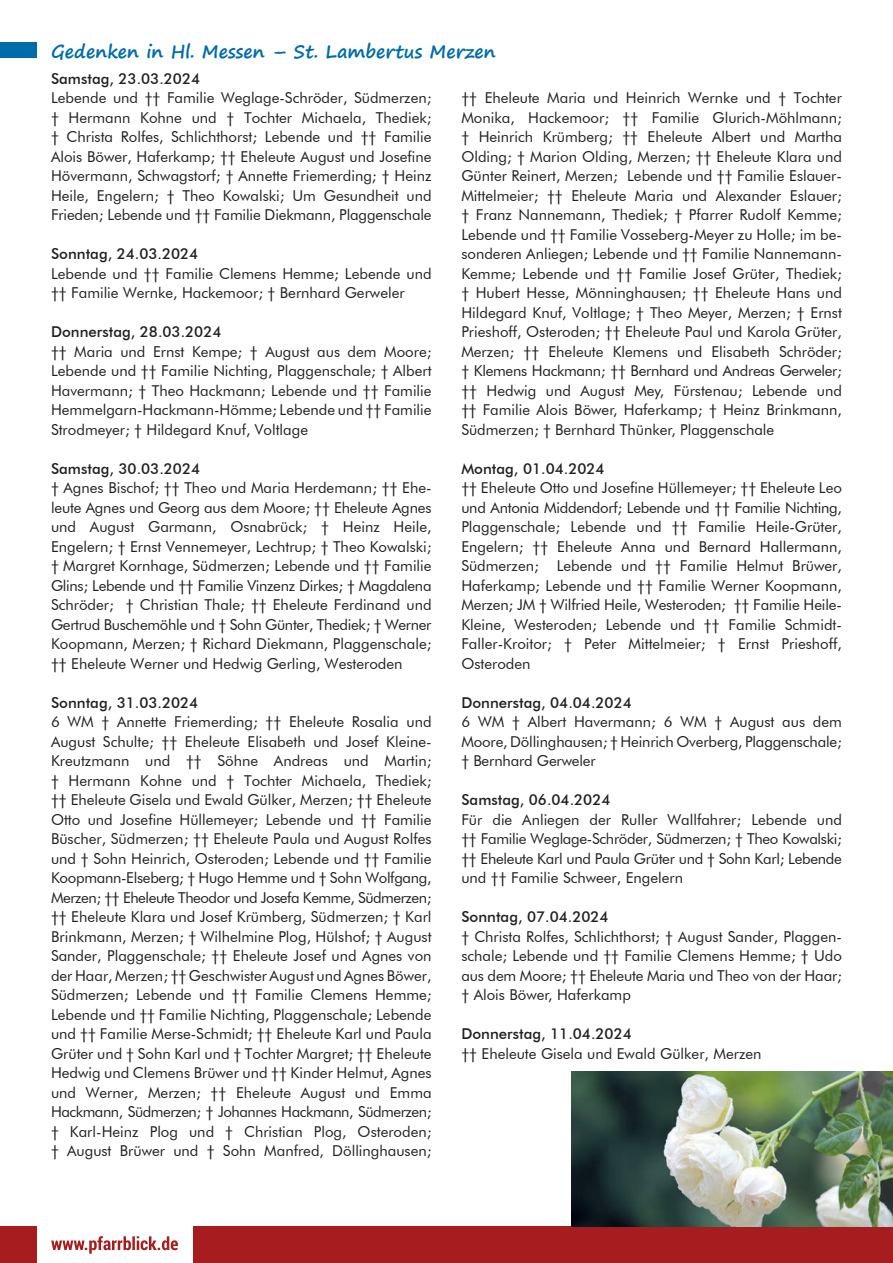
<style>
.page{position:relative;width:893px;height:1263px;background:#fff}
.page>*{position:absolute;margin:0;border:0;box-sizing:border-box;transform-origin:0 0}
.t1{font:700 18px "Segoe Print";color:#006ca9}
.t2{font:15px/19.5px "Futura BT";color:#231f20;text-align:justify}
.t3{font:500 15px "Futura BT";color:#231f20}
</style>
<div class="page">
<div style="left:0;top:1227px;width:36px;height:36px;background:#a61c1f"></div>
<div style="left:193px;top:1227px;width:700px;height:36px;background:#a61c1f"></div>
<img style="left:571px;top:1072px;width:322px;height:155px">
<svg style="left:51px;top:1236px;width:127px;height:18px"></svg>
<div style="left:0;top:43px;width:36px;height:15px;background:#006ca9"></div>
<p class="t1" style="left:51px;top:35px;width:446px">Gedenken in Hl. Messen – St. Lambertus Merzen</p>
<p class="t3" style="left:51px;top:69px;width:151px">Samstag, 23.03.2024</p>
<p class="t2" style="left:51px;top:88px;width:382px">Lebende und †† Familie Weglage-Schröder, Südmerzen; † Hermann Kohne und † Tochter Michaela, Thediek; † Christa Rolfes, Schlichthorst; Lebende und †† Familie Alois Böwer, Haferkamp; †† Eheleute August und Josefine Hövermann, Schwagstorf; † Annette Friemerding; † Heinz Heile, Engelern; † Theo Kowalski; Um Gesundheit und Frieden; Lebende und †† Familie Diekmann, Plaggenschale</p>
<p class="t3" style="left:51px;top:245px;width:149px">Sonntag, 24.03.2024</p>
<p class="t2" style="left:51px;top:263px;width:382px">Lebende und †† Familie Clemens Hemme; Lebende und †† Familie Wernke, Hackemoor; † Bernhard Gerweler</p>
<p class="t3" style="left:51px;top:323px;width:172px">Donnerstag, 28.03.2024</p>
<p class="t2" style="left:51px;top:341px;width:382px">†† Maria und Ernst Kempe; † August aus dem Moore; Lebende und †† Familie Nichting, Plaggenschale; † Albert Havermann; † Theo Hackmann; Lebende und †† Familie Hemmelgarn-Hackmann-Hömme; Lebende und †† Familie Strodmeyer; † Hildegard Knuf, Voltlage</p>
<p class="t3" style="left:51px;top:459px;width:151px">Samstag, 30.03.2024</p>
<p class="t2" style="left:51px;top:478px;width:382px">† Agnes Bischof; †† Theo und Maria Herdemann; †† Ehe&shy;leute Agnes und Georg aus dem Moore; †† Eheleute Agnes und August Garmann, Osnabrück; † Heinz Heile, Engelern; † Ernst Vennemeyer, Lechtrup; † Theo Kowalski; † Margret Kornhage, Südmerzen; Lebende und †† Familie Glins; Lebende und †† Familie Vinzenz Dirkes; † Magdalena Schröder; † Christian Thale; †† Eheleute Ferdinand und Gertrud Buschemöhle und † Sohn Günter, Thediek; † Werner Koopmann, Merzen; † Richard Diekmann, Plaggenschale; †† Eheleute Werner und Hedwig Gerling, Westeroden</p>
<p class="t3" style="left:51px;top:693px;width:149px">Sonntag, 31.03.2024</p>
<p class="t2" style="left:51px;top:712px;width:382px">6 WM † Annette Friemerding; †† Eheleute Rosalia und August Schulte; †† Eheleute Elisabeth und Josef Kleine-Kreutzmann und †† Söhne Andreas und Martin; † Hermann Kohne und † Tochter Michaela, Thediek; †† Eheleute Gisela und Ewald Gülker, Merzen; †† Eheleute Otto und Josefine Hüllemeyer; Lebende und †† Familie Büscher, Südmerzen; †† Eheleute Paula und August Rolfes und † Sohn Heinrich, Osteroden; Lebende und †† Familie Koopmann-Elseberg; † Hugo Hemme und † Sohn Wolfgang, Merzen; †† Eheleute Theodor und Josefa Kemme, Südmerzen; †† Eheleute Klara und Josef Krümberg, Südmerzen; † Karl Brinkmann, Merzen; † Wilhelmine Plog, Hülshof; † August Sander, Plaggenschale; †† Eheleute Josef und Agnes von der Haar, Merzen; †† Geschwister August und Agnes Böwer, Südmerzen; Lebende und †† Familie Clemens Hemme; Lebende und †† Familie Nichting, Plaggenschale; Lebende und †† Familie Merse-Schmidt; †† Eheleute Karl und Paula Grüter und † Sohn Karl und † Tochter Margret; †† Eheleute Hedwig und Clemens Brüwer und †† Kinder Helmut, Agnes und Werner, Merzen; †† Eheleute August und Emma Hackmann, Südmerzen; † Johannes Hackmann, Südmerzen; † Karl-Heinz Plog und † Christian Plog, Osteroden; † August Brüwer und † Sohn Manfred, Döllinghausen;</p>
<p class="t2" style="left:461px;top:88px;width:382px">†† Eheleute Maria und Heinrich Wernke und † Tochter Monika, Hackemoor; †† Familie Glurich-Möhlmann; † Heinrich Krümberg; †† Eheleute Albert und Martha Olding; † Marion Olding, Merzen; †† Eheleute Klara und Günter Reinert, Merzen; Lebende und †† Familie Eslauer-Mittelmeier; †† Eheleute Maria und Alexander Eslauer; † Franz Nannemann, Thediek; † Pfarrer Rudolf Kemme; Lebende und †† Familie Vosseberg-Meyer zu Holle; im be&shy;sonderen Anliegen; Lebende und †† Familie Nannemann-Kemme; Lebende und †† Familie Josef Grüter, Thediek; † Hubert Hesse, Mönninghausen; †† Eheleute Hans und Hildegard Knuf, Voltlage; † Theo Meyer, Merzen; † Ernst Prieshoff, Osteroden; †† Eheleute Paul und Karola Grüter, Merzen; †† Eheleute Klemens und Elisabeth Schröder; † Klemens Hackmann; †† Bernhard und Andreas Gerweler; †† Hedwig und August Mey, Fürstenau; Lebende und †† Familie Alois Böwer, Haferkamp; † Heinz Brinkmann, Südmerzen; † Bernhard Thünker, Plaggenschale</p>
<p class="t3" style="left:461px;top:459px;width:145px">Montag, 01.04.2024</p>
<p class="t2" style="left:461px;top:478px;width:382px">†† Eheleute Otto und Josefine Hüllemeyer; †† Eheleute Leo und Antonia Middendorf; Lebende und †† Familie Nichting, Plaggenschale; Lebende und †† Familie Heile-Grüter, Engelern; †† Eheleute Anna und Bernard Hallermann, Südmerzen; Lebende und †† Familie Helmut Brüwer, Haferkamp; Lebende und †† Familie Werner Koopmann, Merzen; JM † Wilfried Heile, Westeroden; †† Familie Heile-Kleine, Westeroden; Lebende und †† Familie Schmidt-Faller-Kroitor; † Peter Mittelmeier; † Ernst Prieshoff, Osteroden</p>
<p class="t3" style="left:461px;top:693px;width:172px">Donnerstag, 04.04.2024</p>
<p class="t2" style="left:461px;top:712px;width:382px">6 WM † Albert Havermann; 6 WM † August aus dem Moore, Döllinghausen; † Heinrich Overberg, Plaggenschale; † Bernhard Gerweler</p>
<p class="t3" style="left:461px;top:791px;width:151px">Samstag, 06.04.2024</p>
<p class="t2" style="left:461px;top:809px;width:382px">Für die Anliegen der Ruller Wallfahrer; Lebende und †† Familie Weglage-Schröder, Südmerzen; † Theo Kowalski; †† Eheleute Karl und Paula Grüter und † Sohn Karl; Lebende und †† Familie Schweer, Engelern</p>
<p class="t3" style="left:461px;top:908px;width:149px">Sonntag, 07.04.2024</p>
<p class="t2" style="left:461px;top:926px;width:382px">† Christa Rolfes, Schlichthorst; † August Sander, Plaggen&shy;schale; Lebende und †† Familie Clemens Hemme; † Udo aus dem Moore; †† Eheleute Maria und Theo von der Haar; † Alois Böwer, Haferkamp</p>
<p class="t3" style="left:461px;top:1025px;width:172px">Donnerstag, 11.04.2024</p>
<p class="t2" style="left:461px;top:1043px;width:302px">†† Eheleute Gisela und Ewald Gülker, Merzen</p>
</div>
